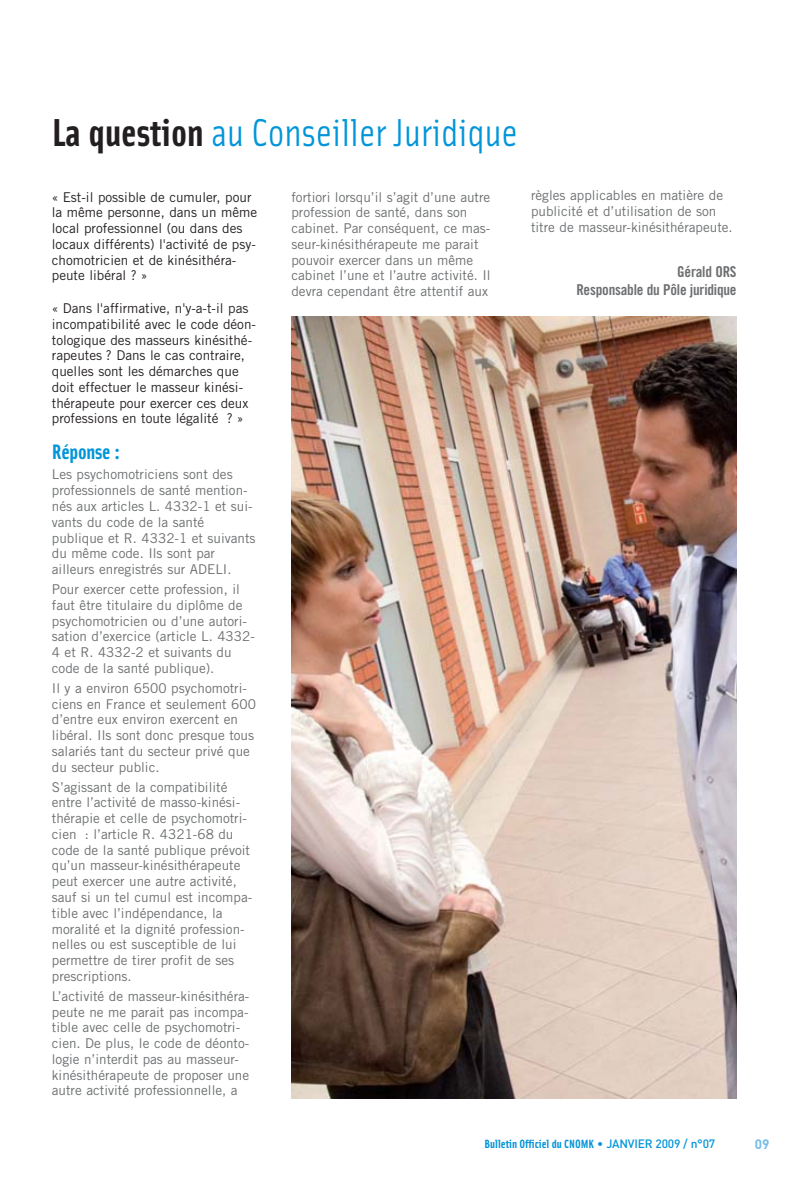
<style>
.page{position:relative;width:787px;height:1192px;background:#fff}
.page>*{position:absolute;margin:0;border:0;box-sizing:border-box;transform-origin:0 0}
.t1{font:39px "Solex";color:#0095d9}
.t2{font:700 21px "Solex";letter-spacing:-.015em;color:#0095d9}
.t3{font:15px/18px "Trade Gothic Bold Cond Twenty";letter-spacing:-.015em;color:#6c6e70;text-align:right}
.t4{font:13.5px/15.8px "Trade Gothic";color:#6c6e70}
.t5{font:13.5px/15.8px "Trade Gothic";color:#231f20}
.t6{font:700 13.5px "DIN";color:#74bde9}
.t7{font:700 12px "Solex";color:#0095d9}
.s1{font-weight:700;color:#231f20}
.s2{font-family:"DIN";font-weight:500}
</style>
<div class="page">
<img style="left:291px;top:316px;width:446px;height:783px">
<h1 class="t1" style="left:52px;top:118px;width:467px"><span class="s1">La question</span> au Conseiller Juridique</h1>
<p class="t5" style="left:52px;top:190px;width:207px">« Est-il possible de cumuler, pour la même personne, dans un même local professionnel (ou dans des locaux différents) l'activité de psy&shy;chomotricien et de kinésithéra&shy;peute libéral ? »</p>
<p class="t5" style="left:52px;top:301px;width:206px">« Dans l'affirmative, n'y-a-t-il pas incompatibilité avec le code déon&shy;tologique des masseurs kinésithé&shy;rapeutes ? Dans le cas contraire, quelles sont les démarches que doit effectuer le masseur kinési&shy;thérapeute pour exercer ces deux professions en toute légalité ? »</p>
<h2 class="t2" style="left:52px;top:444px;width:69px">Réponse :</h2>
<p class="t4" style="left:52px;top:468px;width:205px">Les psychomotriciens sont des professionnels de santé mention&shy;nés aux articles L. 4332-1 et sui&shy;vants du code de la santé publique et R. 4332-1 et suivants du même code. Ils sont par ailleurs enregistrés sur ADELI.</p>
<p class="t4" style="left:52px;top:582px;width:204px">Pour exercer cette profession, il faut être titulaire du diplôme de psychomotricien ou d’une autori&shy;sation d’exercice (article L. 4332-<br>4 et R. 4332-2 et suivants du code de la santé publique).</p>
<p class="t4" style="left:52px;top:681px;width:206px">Il y a environ 6500 psychomotri&shy;ciens en France et seulement 600 d’entre eux environ exercent en libéral. Ils sont donc presque tous salariés tant du secteur privé que du secteur public.</p>
<p class="t4" style="left:52px;top:780px;width:202px">S’agissant de la compatibilité entre l’activité de masso-kinési&shy;thérapie et celle de psychomotri&shy;cien : l’article R. 4321-68 du code de la santé publique prévoit qu’un masseur-kinésithérapeute peut exercer une autre activité, sauf si un tel cumul est incompa&shy;tible avec l’indépendance, la moralité et la dignité profession&shy;nelles ou est susceptible de lui permettre de tirer profit de ses prescriptions.</p>
<p class="t4" style="left:52px;top:989px;width:199px">L’activité de masseur-kinésithéra&shy;peute ne me parait pas incompa&shy;tible avec celle de psychomotri&shy;cien. De plus, le code de déonto&shy;logie n’interdit pas au masseur&shy;kinésithérapeute de proposer une autre activité professionnelle, a</p>
<p class="t4" style="left:291px;top:190px;width:201px">fortiori lorsqu’il s’agit d’une autre profession de santé, dans son cabinet. Par conséquent, ce mas&shy;seur-kinésithérapeute me parait pouvoir exercer dans un même cabinet l’une et l’autre activité. Il devra cependant être attentif aux</p>
<p class="t4" style="left:531px;top:189px;width:203px">règles applicables en matière de publicité et d’utilisation de son titre de masseur-kinésithérapeute.</p>
<p class="t3" style="left:576px;top:264px;width:162px">Gérald ORS<br>Responsable du Pôle juridique</p>
<p class="t7" style="left:484px;top:1139px;width:232px">Bulletin Officiel du CNOMK <span class="s2">• JANVIER 2009 / n°07</span></p>
<p class="t6" style="left:755px;top:1139px;width:16px">09</p>
</div>
